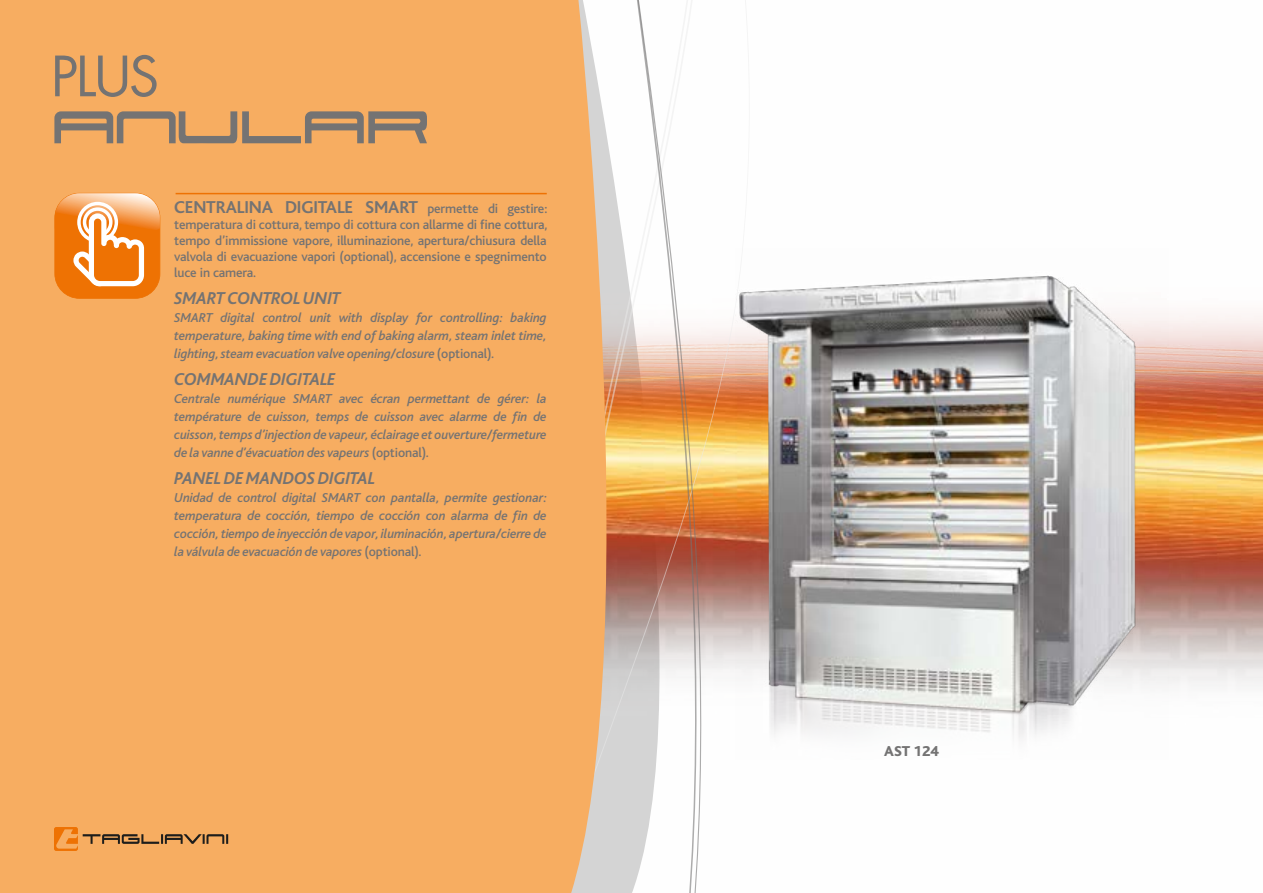
<style>
.page{position:relative;width:1263px;height:893px;background:#fff}
.page>*{position:absolute;margin:0;border:0;box-sizing:border-box;transform-origin:0 0}
.t1{font:54px "Futura";color:#747373}
.t2{font:italic 700 18px "Bliss";letter-spacing:-.01em;color:#747373;scale:.96 1}
.t3{font:700 18px "Bliss";letter-spacing:-.01em;color:#747373}
.t4{font:800 15px "Bliss";color:#747373}
.t5{font:italic 500 13.5px/18px "Bliss";letter-spacing:-.01em;color:#747373;text-align:justify}
.t6{font:500 13.5px/16.2px "Bliss";letter-spacing:-.01em;color:#747373;text-align:justify}
.s1{font-weight:500;font-size:13.5px}
.s2{font-style:normal}
</style>
<div class="page">
<img style="left:1168px;top:313px;width:95px;height:374px">
<svg style="left:721px;top:1px;width:27px;height:669px"></svg>
<svg style="left:703px;top:328px;width:18px;height:344px;background:#dca47a"></svg>
<div style="left:0;top:0;width:576px;height:893px;background:#f7ad61"></div>
<svg style="left:576px;top:0;width:127px;height:893px"></svg>
<svg style="left:578px;top:0;width:120px;height:893px"></svg>
<svg style="left:54px;top:827px;width:174px;height:24px;background:#d7944f"></svg>
<svg style="left:54px;top:111px;width:373px;height:32px;background:#bd9368"></svg>
<img style="left:736px;top:249px;width:432px;height:490px">
<hr style="left:176px;top:193px;width:371px;height:1px;background:#ee7203">
<svg style="left:54px;top:193px;width:106px;height:106px;background:#f39a4b"></svg>
<h1 class="t1" style="left:51px;top:39px;width:110px">PLUS</h1>
<h2 class="t3" style="left:174px;top:197px;width:375px">CENTRALINA DIGITALE SMART <span class="s1">permette di gestire:</span></h2>
<p class="t6" style="left:174px;top:217px;width:375px">temperatura di cottura, tempo di cottura con allarme di fine cottura, tempo d’immissione vapore, illuminazione, apertura/chiusura della valvola di evacuazione vapori (optional), accensione e spegnimento luce in camera.</p>
<h2 class="t2" style="left:174px;top:289px;width:175px">SMART CONTROL UNIT</h2>
<p class="t5" style="left:174px;top:309px;width:374px">SMART digital control unit with display for controlling: baking temperature, baking time with end of baking alarm, steam inlet time, lighting, steam evacuation valve opening/closure <span class="s2">(optional)</span>.</p>
<h2 class="t2" style="left:174px;top:370px;width:170px">COMMANDE DIGITALE</h2>
<p class="t5" style="left:174px;top:390px;width:374px">Centrale numérique SMART avec écran permettant de gérer: la température de cuisson, temps de cuisson avec alarme de fin de cuisson, temps d’injection de vapeur, éclairage et ouverture/fermeture de la vanne d’évacuation des vapeurs <span class="s2">(optional)</span>.</p>
<h2 class="t2" style="left:174px;top:469px;width:211px">PANEL DE MANDOS DIGITAL</h2>
<p class="t5" style="left:174px;top:489px;width:374px">Unidad de control digital SMART con pantalla, permite gestionar: temperatura de cocción, tiempo de cocción con alarma de fin de cocción, tiempo de inyección de vapor, iluminación, apertura/cierre de la válvula de evacuación de vapores <span class="s2">(optional)</span>.</p>
<p class="t4" style="left:884px;top:744px;width:56px">AST 124</p>
</div>
